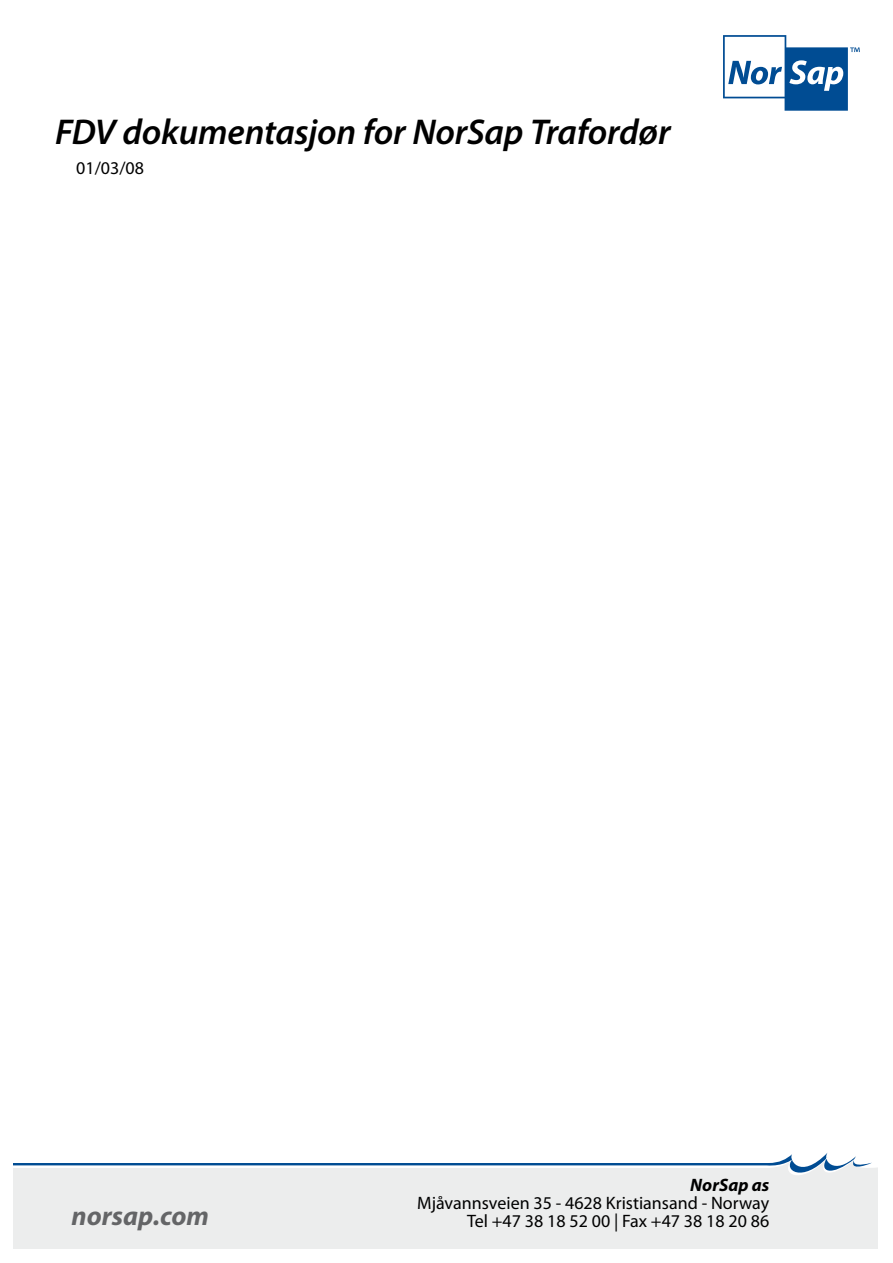
<style>
.page{position:relative;width:893px;height:1263px;background:#fff}
.page>*{position:absolute;margin:0;border:0;box-sizing:border-box;transform-origin:0 0}
.TOC_Overskrift{font:italic 600 36px "Myriad Pro";letter-spacing:-.005em;color:#000}
.t1{font:italic 700 35.7px "Myriad Pro";color:#646567}
.t2{font:italic 700 27px "Myriad Pro";color:#646567}
.Paragraph_Style_1{font:18px "Myriad Pro";color:#000}
.t3{font:italic 700 18px "Myriad Pro";color:#000}
</style>
<div class="page">
<div style="left:14px;top:1168px;width:864px;height:80px;background:#eceded"></div>
<svg style="left:14px;top:1153px;width:858px;height:30px"></svg>
<svg style="left:723px;top:35px;width:137px;height:76px"></svg>
<div style="left:46px;top:1194px;width:220px;height:48px;background:#eceded"></div>
<p class="TOC_Overskrift" style="left:55px;top:109px;width:617px">FDV dokumentasjon for NorSap Trafordør</p>
<p class="Paragraph_Style_1" style="left:76px;top:157px;width:69px">01/03/08</p>
<p class="t3" style="left:690px;top:1173px;width:81px">NorSap as</p>
<p class="Paragraph_Style_1" style="left:417px;top:1192px;width:354px">Mjåvannsveien 35 - 4628 Kristiansand - Norway</p>
<h2 class="t1" style="left:68px;top:1192px;width:183px">norsap.com</h2>
<p class="Paragraph_Style_1" style="left:467px;top:1210px;width:304px">Tel +47 38 18 52 00 | Fax +47 38 18 20 86</p>
<h3 class="t2" style="left:72px;top:1198px;width:139px">norsap.com</h3>
</div>
